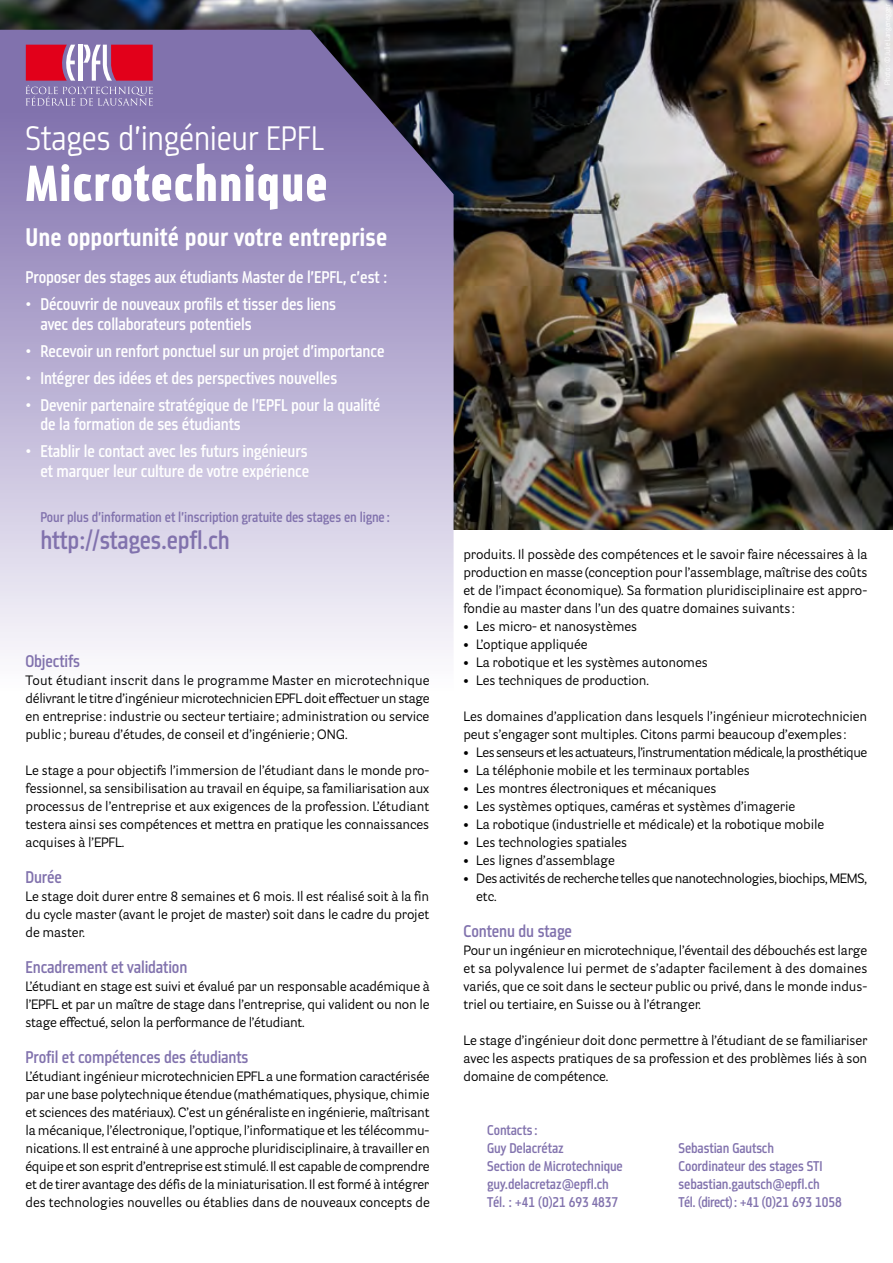
<style>
.page{position:relative;width:893px;height:1263px;background:#fff}
.page>*{position:absolute;margin:0;border:0;box-sizing:border-box;transform-origin:0 0}
.t1{font:800 54px "Metroflex Narrow";letter-spacing:.01em;color:#fff}
.t2{font:300 36px "Metroflex Narrow";color:#fff}
.t3{font:700 27px "Metroflex Narrow";color:#fff}
.t4{font:500 27px "Metroflex Narrow";letter-spacing:-.01em;color:#8172ad}
.t5{font:500 18px/19.5px "Metroflex Narrow";letter-spacing:-.01em;color:#fff}
.t6{font:500 18px "Metroflex Narrow";letter-spacing:-.01em;color:#8172ad}
.t7{font:500 15px "Metroflex Narrow";letter-spacing:-.01em;color:#8172ad}
.t8{font:500 15px "Metroflex Narrow";letter-spacing:-.03em;color:#8172ad}
.t9{font:13.5px/18px "Parry Grotesque";letter-spacing:-.01em;color:#000;text-align:justify}
.t10{font:13.5px "Parry Grotesque";letter-spacing:-.04em;color:#000}
.t11{font:13.5px/18px "Parry Grotesque";letter-spacing:-.03em;color:#000}
.s1{font-size:11.25px}
</style>
<div class="page">
<img style="left:0;top:0;width:893px;height:529px">
<svg style="left:0;top:30px;width:454px;height:623px"></svg>
<svg style="left:26px;top:45px;width:127px;height:61px"></svg>
<p class="t2" style="left:26px;top:117px;width:300px">Stages d’ingénieur EPFL</p>
<p class="t1" style="left:26px;top:152px;width:304px">Microtechnique</p>
<p class="t3" style="left:26px;top:221px;width:363px">Une opportunité pour votre entreprise</p>
<p class="t5" style="left:26px;top:267px;width:364px">Proposer des stages aux étudiants Master de l’EPFL, c’est :</p>
<p class="t5" style="left:26px;top:294px;width:312px">• Découvrir de nouveaux profils et tisser des liens</p>
<p class="t5" style="left:40px;top:313px;width:213px">avec des collaborateurs potentiels</p>
<p class="t5" style="left:26px;top:340px;width:361px">• Recevoir un renfort ponctuel sur un projet d’importance</p>
<p class="t5" style="left:26px;top:367px;width:313px">• Intégrer des idées et des perspectives nouvelles</p>
<p class="t5" style="left:40px;top:394px;width:341px;text-indent:-15px">• Devenir partenaire stratégique de l’EPFL pour la qualité de la formation de ses étudiants</p>
<p class="t5" style="left:26px;top:441px;width:285px;text-align:right">• Etablir le contact avec les futurs ingénieurs et marquer leur culture de votre expérience</p>
<p class="t7" style="left:40px;top:509px;width:351px">Pour plus d’information et l’inscription gratuite des stages en ligne :</p>
<p class="t4" style="left:40px;top:525px;width:191px">http://stages.epfl.ch</p>
<p class="t6" style="left:26px;top:651px;width:56px">Objectifs</p>
<p class="t9" style="left:26px;top:671px;width:406px">Tout étudiant inscrit dans le programme Master en microtechnique délivrant le titre d’ingénieur microtechnicien EPFL doit effectuer un stage en entreprise: industrie ou secteur tertiaire; administration ou service public ; bureau d’études, de conseil et d’ingénierie; ONG.</p>
<p class="t9" style="left:26px;top:761px;width:405px">Le stage a pour objectifs l’immersion de l’étudiant dans le monde pro&shy;fessionnel, sa sensibilisation au travail en équipe, sa familiarisation aux processus de l’entreprise et aux exigences de la profession. L’étudiant testera ainsi ses compétences et mettra en pratique les connaissances acquises à l’EPFL.</p>
<p class="t6" style="left:26px;top:867px;width:38px">Durée</p>
<p class="t9" style="left:26px;top:887px;width:405px">Le stage doit durer entre 8 semaines et 6 mois. Il est réalisé soit à la fin du cycle master (avant le projet de master) soit dans le cadre du projet de master.</p>
<p class="t6" style="left:26px;top:957px;width:163px">Encadrement et validation</p>
<p class="t9" style="left:26px;top:977px;width:406px">L’étudiant en stage est suivi et évalué par un responsable académique à l’EPFL et par un maître de stage dans l’entreprise, qui valident ou non le stage effectué, selon la performance de l’étudiant.</p>
<p class="t6" style="left:26px;top:1047px;width:225px">Profil et compétences des étudiants</p>
<p class="t9" style="left:26px;top:1067px;width:406px">L’étudiant ingénieur microtechnicien EPFL a une formation caractérisée par une base polytechnique étendue (mathématiques, physique, chimie et sciences des matériaux). C’est un généraliste en ingénierie, maîtrisant la mécanique, l’électronique, l’optique, l’informatique et les télécommu&shy;nications. Il est entrainé à une approche pluridisciplinaire, à travailler en équipe et son esprit d’entreprise est stimulé. Il est capable de comprendre et de tirer avantage des défis de la miniaturisation. Il est formé à intégrer des technologies nouvelles ou établies dans de nouveaux concepts de</p>
<p class="t9" style="left:463px;top:545px;width:406px">produits. Il possède des compétences et le savoir faire nécessaires à la production en masse (conception pour l’assemblage, maîtrise des coûts et de l’impact économique). Sa formation pluridisciplinaire est appro&shy;fondie au master dans l’un des quatre domaines suivants :</p>
<p class="t9" style="left:463px;top:617px;width:175px"><span class="s1">•</span> Les micro- et nanosystèmes</p>
<p class="t9" style="left:463px;top:635px;width:126px"><span class="s1">•</span> L’optique appliquée</p>
<p class="t9" style="left:463px;top:653px;width:246px"><span class="s1">•</span> La robotique et les systèmes autonomes</p>
<p class="t9" style="left:463px;top:671px;width:187px"><span class="s1">•</span> Les techniques de production.</p>
<p class="t9" style="left:463px;top:707px;width:405px">Les domaines d’application dans lesquels l’ingénieur microtechnicien peut s’engager sont multiples. Citons parmi beaucoup d’exemples :</p>
<p class="t10" style="left:463px;top:744px;width:405px"><span class="s1">•</span> Les senseurs et les actuateurs, l’instrumentation médicale, la prosthétique</p>
<p class="t9" style="left:463px;top:761px;width:288px"><span class="s1">•</span> La téléphonie mobile et les terminaux portables</p>
<p class="t9" style="left:463px;top:779px;width:255px"><span class="s1">•</span> Les montres électroniques et mécaniques</p>
<p class="t9" style="left:463px;top:797px;width:333px"><span class="s1">•</span> Les systèmes optiques, caméras et systèmes d’imagerie</p>
<p class="t9" style="left:463px;top:815px;width:362px"><span class="s1">•</span> La robotique (industrielle et médicale) et la robotique mobile</p>
<p class="t9" style="left:463px;top:833px;width:165px"><span class="s1">•</span> Les technologies spatiales</p>
<p class="t9" style="left:463px;top:851px;width:153px"><span class="s1">•</span> Les lignes d’assemblage</p>
<p class="t11" style="left:476px;top:869px;width:392px;text-indent:-13px"><span class="s1">•</span> Des activités de recherche telles que nanotechnologies, biochips, MEMS, etc.</p>
<p class="t6" style="left:463px;top:921px;width:110px">Contenu du stage</p>
<p class="t9" style="left:463px;top:941px;width:405px">Pour un ingénieur en microtechnique, l’éventail des débouchés est large et sa polyvalence lui permet de s’adapter facilement à des domaines variés, que ce soit dans le secteur public ou privé, dans le monde indus&shy;triel ou tertiaire, en Suisse ou à l’étranger.</p>
<p class="t9" style="left:463px;top:1031px;width:405px">Le stage d’ingénieur doit donc permettre à l’étudiant de se familiariser avec les aspects pratiques de sa profession et des problèmes liés à son domaine de compétence.</p>
<p class="t7" style="left:487px;top:1122px;width:52px">Contacts:</p>
<p class="t7" style="left:487px;top:1140px;width:78px">Guy Delacrétaz</p>
<p class="t7" style="left:487px;top:1158px;width:137px">Section de Microtechnique</p>
<p class="t7" style="left:487px;top:1176px;width:123px">guy.delacretaz@epfl.ch</p>
<p class="t7" style="left:487px;top:1194px;width:133px">Tél. : +41 (0)21 693 4837</p>
<p class="t7" style="left:679px;top:1140px;width:97px">Sebastian Gautsch</p>
<p class="t7" style="left:679px;top:1158px;width:145px">Coordinateur des stages STI</p>
<p class="t7" style="left:679px;top:1176px;width:143px">sebastian.gautsch@epfl.ch</p>
<p class="t8" style="left:679px;top:1194px;width:165px">Tél. (direct): +41 (0)21 693 1058</p>
</div>
